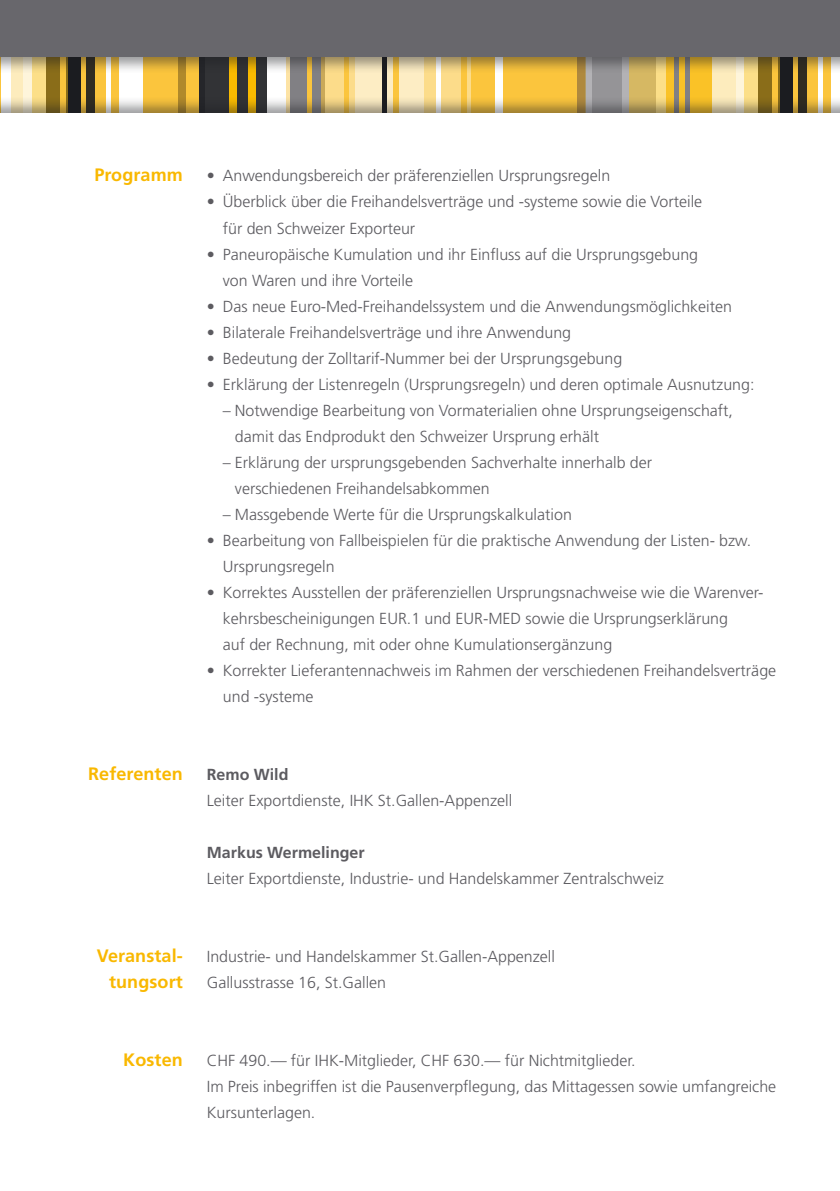
<style>
.page{position:relative;width:840px;height:1191px;background:#fff}
.page>*{position:absolute;margin:0;border:0;box-sizing:border-box;transform-origin:0 0}
.t1{font:700 18px/26px "Frutiger LT Std";letter-spacing:.005em;color:#f9b800;text-align:right}
.t2{font:300 16px/26px "Frutiger LT Std";color:#5c5b60}
.t3{font:700 16px "Frutiger LT Std";color:#5c5b60}
</style>
<div class="page">
<svg style="left:782px;top:0;width:57px;height:176px"></svg>
<svg style="left:280px;top:0;width:13px;height:176px"></svg>
<svg style="left:173px;top:0;width:31px;height:176px"></svg>
<svg style="left:470px;top:0;width:115px;height:176px;background:#e9b83c"></svg>
<svg style="left:234px;top:0;width:52px;height:176px"></svg>
<svg style="left:758px;top:0;width:34px;height:176px"></svg>
<svg style="left:290px;top:0;width:34px;height:176px"></svg>
<svg style="left:321px;top:75px;width:150px;height:21px"></svg>
<svg style="left:178px;top:0;width:8px;height:176px"></svg>
<svg style="left:585px;top:75px;width:43px;height:21px"></svg>
<svg style="left:628px;top:75px;width:151px;height:21px;background:#dfba4f"></svg>
<svg style="left:830px;top:0;width:9px;height:176px"></svg>
<svg style="left:577px;top:0;width:8px;height:176px"></svg>
<svg style="left:495px;top:0;width:7px;height:176px"></svg>
<svg style="left:817px;top:0;width:5px;height:176px"></svg>
<svg style="left:436px;top:0;width:5px;height:176px"></svg>
<svg style="left:674px;top:0;width:4px;height:176px"></svg>
<svg style="left:685px;top:0;width:4px;height:176px"></svg>
<svg style="left:355px;top:0;width:69px;height:176px;background:#e8d8b2"></svg>
<svg style="left:712px;top:75px;width:31px;height:21px"></svg>
<div style="left:798px;top:0;width:8px;height:176px;background:#312d22"></div>
<svg style="left:393px;top:0;width:5px;height:176px"></svg>
<svg style="left:461px;top:0;width:5px;height:176px"></svg>
<svg style="left:771px;top:0;width:5px;height:176px"></svg>
<div style="left:381px;top:0;width:5px;height:176px;background:#1b1c20"></div>
<svg style="left:306px;top:0;width:5px;height:176px"></svg>
<svg style="left:199px;top:75px;width:67px;height:21px"></svg>
<svg style="left:248px;top:0;width:7px;height:176px"></svg>
<svg style="left:229px;top:0;width:8px;height:176px"></svg>
<svg style="left:592px;top:0;width:29px;height:176px"></svg>
<svg style="left:71px;top:0;width:102px;height:176px;background:#e6b63d"></svg>
<svg style="left:46px;top:0;width:35px;height:176px"></svg>
<svg style="left:32px;top:75px;width:36px;height:21px"></svg>
<svg style="left:119px;top:0;width:24px;height:176px"></svg>
<svg style="left:106px;top:0;width:4px;height:176px"></svg>
<svg style="left:11px;top:75px;width:21px;height:21px"></svg>
<div style="left:87px;top:0;width:8px;height:176px;background:#312d22"></div>
<svg style="left:60px;top:0;width:5px;height:176px"></svg>
<hr style="left:0;top:0;width:1px;height:176px;background:#fbc53d">
<div style="left:0;top:0;width:839px;height:75px;background:#1b1c20;opacity:.45"></div>
<div style="left:0;top:0;width:839px;height:57px;background:#68676c"></div>
<div style="left:0;top:113px;width:839px;height:1078px;background:#fff"></div>
<p class="t1" style="left:94px;top:162px;width:90px">Programm</p>
<p class="t2" style="left:207px;top:163px;width:404px">• Anwendungsbereich der präferenziellen Ursprungsregeln</p>
<p class="t2" style="left:223px;top:189px;width:480px;text-indent:-16px">• Überblick über die Freihandelsverträge und -systeme sowie die Vorteile für den Schweizer Exporteur</p>
<p class="t2" style="left:223px;top:241px;width:476px;text-indent:-16px">• Paneuropäische Kumulation und ihr Einfluss auf die Ursprungsgebung von Waren und ihre Vorteile</p>
<p class="t2" style="left:207px;top:293px;width:526px">• Das neue Euro-Med-Freihandelssystem und die Anwendungsmöglichkeiten</p>
<p class="t2" style="left:207px;top:319px;width:365px">• Bilaterale Freihandelsverträge und ihre Anwendung</p>
<p class="t2" style="left:207px;top:345px;width:416px">• Bedeutung der Zolltarif-Nummer bei der Ursprungsgebung</p>
<p class="t2" style="left:207px;top:371px;width:549px">• Erklärung der Listenregeln (Ursprungsregeln) und deren optimale Ausnutzung:</p>
<p class="t2" style="left:235px;top:397px;width:499px;text-indent:-12px">– Notwendige Bearbeitung von Vormaterialien ohne Ursprungseigenschaft, damit das Endprodukt den Schweizer Ursprung erhält</p>
<p class="t2" style="left:235px;top:449px;width:418px;text-indent:-12px">– Erklärung der ursprungsgebenden Sachverhalte innerhalb der verschiedenen Freihandelsabkommen</p>
<p class="t2" style="left:223px;top:501px;width:350px">– Massgebende Werte für die Ursprungskalkulation</p>
<p class="t2" style="left:223px;top:527px;width:529px;text-indent:-16px">• Bearbeitung von Fallbeispielen für die praktische Anwendung der Listen- bzw.<br>Ursprungsregeln</p>
<p class="t2" style="left:223px;top:579px;width:542px;text-indent:-16px">• Korrektes Ausstellen der präferenziellen Ursprungsnachweise wie die Warenver&shy;kehrsbescheinigungen EUR.1 und EUR-MED sowie die Ursprungserklärung<br>auf der Rechnung, mit oder ohne Kumulationsergänzung</p>
<p class="t2" style="left:223px;top:657px;width:554px;text-indent:-16px">• Korrekter Lieferantennachweis im Rahmen der verschiedenen Freihandelsverträge und -systeme</p>
<p class="t1" style="left:88px;top:760px;width:96px">Referenten</p>
<p class="t3" style="left:207px;top:764px;width:83px">Remo Wild</p>
<p class="t2" style="left:207px;top:787px;width:307px">Leiter Exportdienste, IHK St.Gallen-Appenzell</p>
<p class="t3" style="left:207px;top:842px;width:159px">Markus Wermelinger</p>
<p class="t2" style="left:207px;top:865px;width:458px">Leiter Exportdienste, Industrie- und Handelskammer Zentralschweiz</p>
<p class="t1" style="left:97px;top:942px;width:87px">Veranstal&shy;tungsort</p>
<p class="t2" style="left:207px;top:943px;width:349px">Industrie- und Handelskammer St.Gallen-Appenzell<br>Gallusstrasse 16, St.Gallen</p>
<p class="t1" style="left:123px;top:1046px;width:61px">Kosten</p>
<p class="t2" style="left:207px;top:1047px;width:570px">CHF 490.— für IHK-Mitglieder, CHF 630.— für Nichtmitglieder.<br>Im Preis inbegriffen ist die Pausenverpflegung, das Mittagessen sowie umfangreiche<br>Kursunterlagen.</p>
</div>
